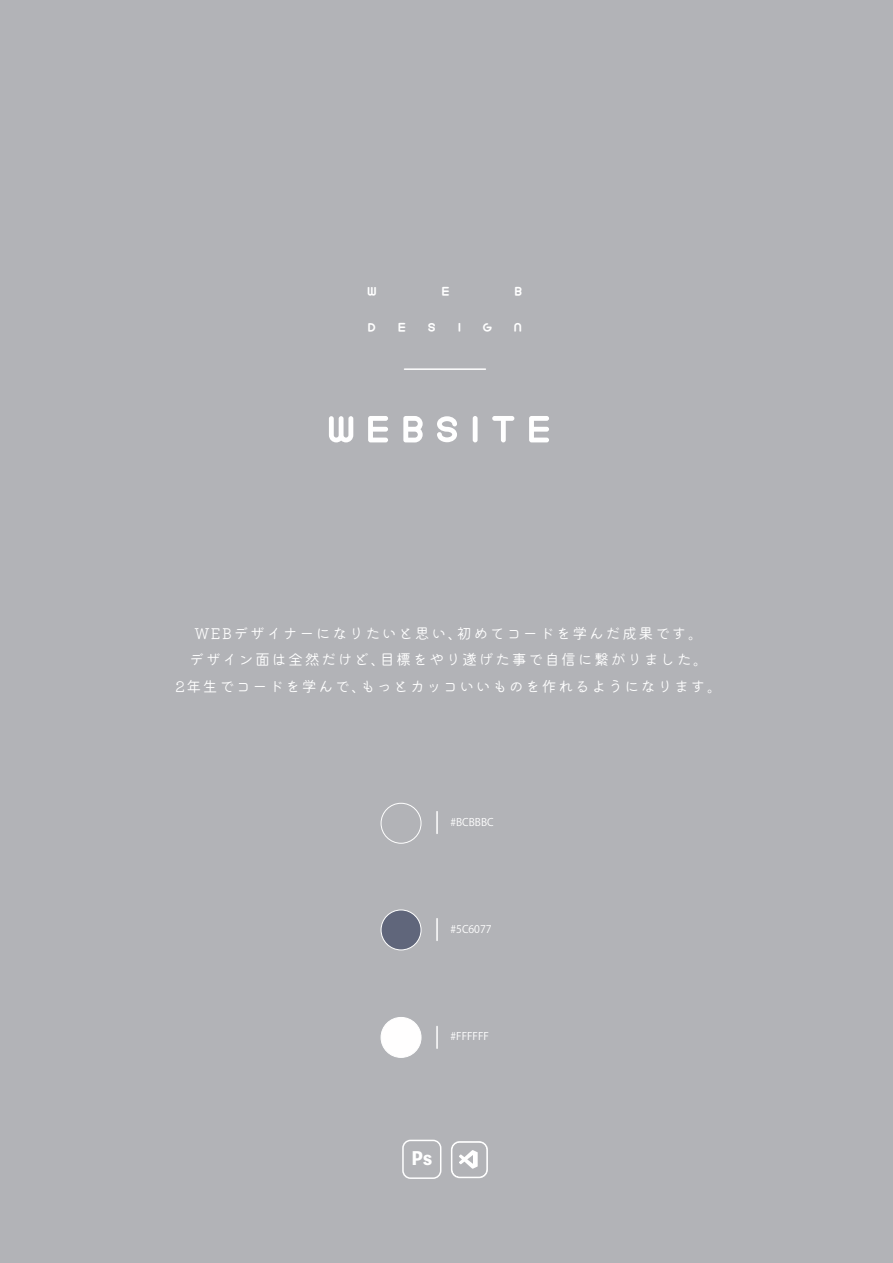
<style>
.page{position:relative;width:893px;height:1263px;background:#b2b3b7}
.page>*{position:absolute;margin:0;border:0;box-sizing:border-box;transform-origin:0 0}
.t1{font:54px "AB omusubi";letter-spacing:.2em;color:#fff}
.t2{font:18px/36px "AB omusubi";letter-spacing:1.21em;color:#fff;text-align:right}
.t3{font:800 17.7px "Toppan Bunkyu Midashi Gothic Std N";color:#fff}
.t4{font:15px/26.2px "Mamelon 3 Hi Regular";letter-spacing:.1em;color:#fff;text-align:center}
.t5{font:10.5px "Koz Go Pr 6 N";color:#fff}
</style>
<div class="page">
<div style="left:402px;top:1140px;width:39px;height:39px;border:2px solid #fff;border-radius:8px"></div>
<svg style="left:451px;top:1141px;width:37px;height:37px"></svg>
<div style="left:381px;top:910px;width:40px;height:40px;background:#60667b;border-radius:20px"></div>
<div style="left:381px;top:909px;width:40px;height:41px;border:1px solid #fff;border-radius:20px"></div>
<hr style="left:436px;top:919px;width:2px;height:21px;background:#fff">
<div style="left:381px;top:803px;width:40px;height:41px;border:1px solid #fff;border-radius:20px"></div>
<hr style="left:436px;top:812px;width:2px;height:21px;background:#fff">
<div style="left:381px;top:1017px;width:40px;height:40px;background:#fffefe;border-radius:20px"></div>
<div style="left:381px;top:1017px;width:40px;height:41px;border:1px solid #fff;border-radius:20px"></div>
<hr style="left:436px;top:1026px;width:2px;height:22px;background:#fff">
<hr style="left:404px;top:368px;width:81px;height:2px;background:#fff">
<p class="t2" style="left:368px;top:273px;width:10px">W</p>
<p class="t2" style="left:441px;top:273px;width:10px">E</p>
<p class="t2" style="left:368px;top:273px;width:156px">B<br>DESIGN</p>
<h1 class="t1" style="left:328px;top:399px;width:225px">WEBSITE</h1>
<p class="t4" style="left:175px;top:621px;width:548px">WEBデザイナーになりたいと思い、初めてコードを学んだ成果です。<br>デザイン面は全然だけど、目標をやり遂げた事で自信に繋がりました。<br>2年生でコードを学んで、もっとカッコいいものを作れるようになります。</p>
<p class="t5" style="left:451px;top:816px;width:45px">#BCBBBC</p>
<p class="t5" style="left:451px;top:923px;width:43px">#5C6077</p>
<p class="t5" style="left:451px;top:1030px;width:40px">#FFFFFF</p>
<p class="t3" style="left:411px;top:1145px;width:22px">Ps</p>
</div>
